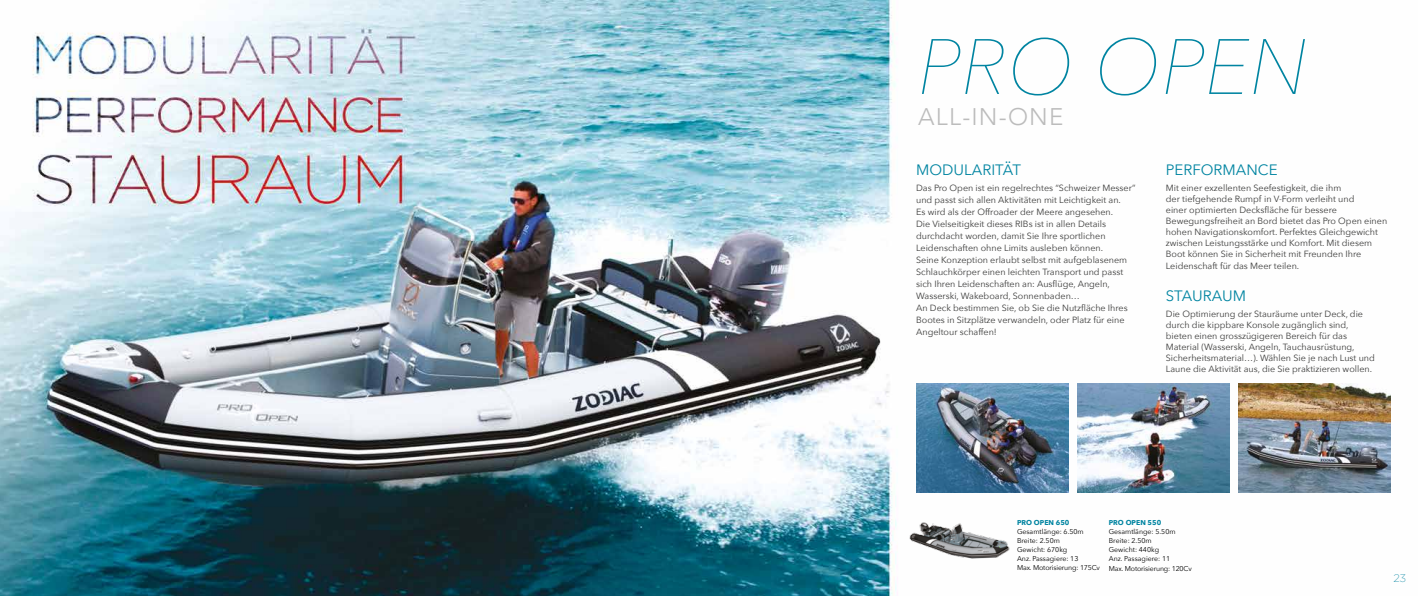
<style>
.page{position:relative;width:1418px;height:596px;background:#fff}
.page>*{position:absolute;margin:0;border:0;box-sizing:border-box;transform-origin:0 0}
.t1{font:italic 200 77.4px "Avenir Next";color:#0084a1}
.t2{font:300 24px "Avenir";letter-spacing:.05em;color:#bcbcbc}
.t3{font:15px "Avenir Next";color:#0084a1}
.t4{font:200 11px "Gotham HTF";color:#0083a1}
.t5{font:9px/12px "Avenir Next";color:#3c3c3b}
.t6{font:7px/9px "Avenir Next";color:#000}
.t7{font:700 7px "Avenir Next";color:#0084a1}
</style>
<div class="page">
<img style="left:0;top:0;width:1391px;height:595px">
<img style="left:1238px;top:383px;width:152px;height:109px">
<img style="left:1077px;top:383px;width:152px;height:109px">
<img style="left:916px;top:383px;width:152px;height:109px">
<img style="left:903px;top:507px;width:110px;height:62px">
<h1 class="t1" style="left:916px;top:2px;width:391px">PRO OPEN</h1>
<h2 class="t2" style="left:918px;top:103px;width:147px">ALL-IN-ONE</h2>
<h3 class="t3" style="left:916px;top:157px;width:106px">MODULARITÄT</h3>
<p class="t5" style="left:916px;top:181px;width:221px">Das Pro Open ist ein regelrechtes “Schweizer Messer” und passt sich allen Aktivitäten mit Leichtigkeit an.<br>Es wird als der Offroader der Meere angesehen.<br>Die Vielseitigkeit dieses RIBs ist in allen Details durchdacht worden, damit Sie Ihre sportlichen Leidenschaften ohne Limits ausleben können.<br>Seine Konzeption erlaubt selbst mit aufgeblasenem Schlauchkörper einen leichten Transport und passt sich Ihren Leidenschaften an: Ausflüge, Angeln, Wasserski, Wakeboard, Sonnenbaden…<br>An Deck bestimmen Sie, ob Sie die Nutzfläche Ihres Bootes in Sitzplätze verwandeln, oder Platz für eine Angeltour schaffen!</p>
<h3 class="t3" style="left:1165px;top:157px;width:113px">PERFORMANCE</h3>
<p class="t5" style="left:1165px;top:181px;width:223px;line-height:11px">Mit einer exzellenten Seefestigkeit, die ihm<br>der tiefgehende Rumpf in V-Form verleiht und<br>einer optimierten Decksfläche für bessere Bewegungsfreiheit an Bord bietet das Pro Open einen hohen Navigationskomfort. Perfektes Gleichgewicht zwischen Leistungsstärke und Komfort. Mit diesem Boot können Sie in Sicherheit mit Freunden Ihre</p>
<p class="t5" style="left:1165px;top:259px;width:135px">Leidenschaft für das Meer teilen.</p>
<h3 class="t3" style="left:1165px;top:283px;width:82px">STAURAUM</h3>
<p class="t5" style="left:1165px;top:307px;width:210px;line-height:11px">Die Optimierung der Stauräume unter Deck, die durch die kippbare Konsole zugänglich sind, bieten einen grosszügigeren Bereich für das Material (Wasserski, Angeln, Tauchausrüstung, Sicherheitsmaterial…). Wählen Sie je nach Lust und Laune die Aktivität aus, die Sie praktizieren wollen.</p>
<p class="t7" style="left:1017px;top:516px;width:54px">PRO OPEN 650</p>
<p class="t6" style="left:1017px;top:527px;width:84px">Gesamtlänge: 6.50m<br>Breite: 2.50m<br>Gewicht: 670kg<br>Anz. Passagiere: 13<br>Max. Motorisierung: 175Cv</p>
<p class="t7" style="left:1108px;top:516px;width:54px">PRO OPEN 550</p>
<p class="t6" style="left:1108px;top:527px;width:84px">Gesamtlänge: 5.50m<br>Breite: 2.50m<br>Gewicht: 440kg<br>Anz. Passagiere: 11<br>Max. Motorisierung: 120Cv</p>
<p class="t4" style="left:1393px;top:572px;width:14px">23</p>
</div>
